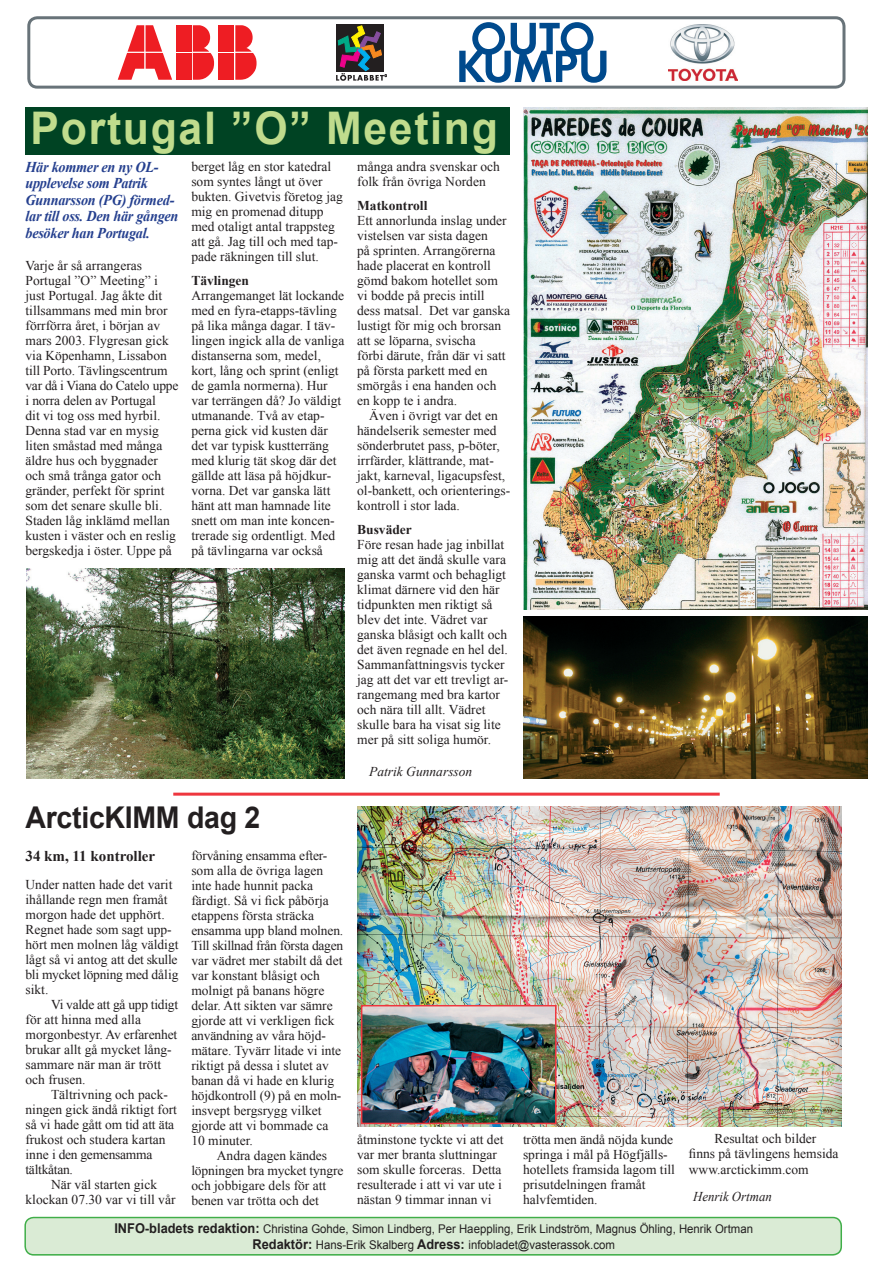
<style>
.page{position:relative;width:893px;height:1263px;background:#fff}
.page>*{position:absolute;margin:0;border:0;box-sizing:border-box;transform-origin:0 0}
.t1{font:700 45px "Arial";letter-spacing:.04em;color:#c0dc8d;scale:.95 1}
.t2{font:700 30px "Arial";letter-spacing:-.01em;color:#231f20;scale:.95 1}
.t3{font:italic 700 15px/16.5px "Times New Roman";letter-spacing:-.02em;color:#25408f;scale:.95 1}
.t4{font:700 15px "Times New Roman";color:#231f20}
.t5{font:13.5px/15px "Times New Roman";color:#231f20}
.t6{font:700 13.5px "Times New Roman";color:#231f20}
.t7{font:italic 13.5px "Times New Roman";color:#231f20}
.t8{font:italic 13.5px "Times New Roman";color:#231f20;scale:.95 1}
.t9{font:12px/16.2px "Arial";color:#231f20;text-align:center;scale:.95 1}
.s1{font-weight:700;font-size:13.5px}
</style>
<div class="page">
<div style="left:26px;top:107px;width:484px;height:48px;background:#004323"></div>
<img style="left:523px;top:107px;width:344px;height:503px">
<hr style="left:173px;top:793px;width:547px;height:3px;background:#ee363e">
<div style="left:27px;top:16px;width:818px;height:73px;border:3px solid #687379;border-radius:9px"></div>
<svg style="left:118px;top:25px;width:54px;height:55px"></svg>
<div style="left:176px;top:25px;width:16px;height:27px;background:#ee1d23"></div>
<div style="left:176px;top:53px;width:16px;height:27px;background:#ee1d23"></div>
<svg style="left:193px;top:25px;width:21px;height:55px"></svg>
<div style="left:218px;top:25px;width:16px;height:27px;background:#ee1d23"></div>
<div style="left:218px;top:53px;width:16px;height:27px;background:#ee1d23"></div>
<svg style="left:235px;top:25px;width:22px;height:55px"></svg>
<svg style="left:459px;top:22px;width:147px;height:61px"></svg>
<img style="left:668px;top:24px;width:69px;height:57px">
<div style="left:27px;top:1218px;width:815px;height:37px;background:#daebd5"></div>
<div style="left:24px;top:1217px;width:818px;height:38px;border:2px solid #40ae49;border-radius:9px"></div>
<div style="left:336px;top:24px;width:48px;height:48px;background:#231f20"></div>
<svg style="left:336px;top:26px;width:51px;height:55px"></svg>
<img style="left:523px;top:617px;width:344px;height:161px">
<img style="left:27px;top:568px;width:317px;height:210px">
<img style="left:357px;top:806px;width:484px;height:321px">
<img style="left:364px;top:1008px;width:189px;height:113px">
<div style="left:361px;top:1005px;width:195px;height:119px;border:2px solid #ee363e"></div>
<h1 class="t1" style="left:31px;top:99px;width:493px">Portugal ”O” Meeting</h1>
<p class="t3" style="left:26px;top:158px;width:163px">Här kommer en ny OL&shy;upplevelse som Patrik<br>Gunnarsson (PG) förmed&shy;lar till oss. Den här gången besöker han Portugal.</p>
<p class="t5" style="left:26px;top:258px;width:155px">Varje år så arrangeras<br>Portugal ”O” Meeting” i just Portugal. Jag åkte dit tillsammans med min bror förrförra året, i början av mars 2003. Flygresan gick via Köpenhamn, Lissabon till Porto. Tävlingscentrum var då i Viana do Catelo uppe i norra delen av Portugal<br>dit vi tog oss med hyrbil.<br>Denna stad var en mysig liten småstad med många äldre hus och byggnader och små trånga gator och gränder, perfekt för sprint som det senare skulle bli.<br>Staden låg inklämd mellan kusten i väster och en reslig bergskedja i öster. Uppe på</p>
<p class="t5" style="left:191px;top:159px;width:153px">berget låg en stor katedral som syntes långt ut över bukten. Givetvis företog jag mig en promenad ditupp med otaligt antal trappsteg att gå. Jag till och med tap&shy;pade räkningen till slut.</p>
<p class="t6" style="left:191px;top:271px;width:59px">Tävlingen</p>
<p class="t5" style="left:191px;top:288px;width:154px">Arrangemanget lät lockande med en fyra-etapps-tävling på lika många dagar. I täv&shy;lingen ingick alla de vanliga distanserna som, medel, kort, lång och sprint (enligt de gamla normerna). Hur var terrängen då? Jo väldigt utmanande. Två av etap&shy;perna gick vid kusten där det var typisk kustterräng med klurig tät skog där det gällde att läsa på höjdkur&shy;vorna. Det var ganska lätt hänt att man hamnade lite snett om man inte koncen&shy;trerade sig ordentligt. Med på tävlingarna var också</p>
<p class="t5" style="left:357px;top:159px;width:144px">många andra svenskar och folk från övriga Norden</p>
<p class="t6" style="left:357px;top:196px;width:72px">Matkontroll</p>
<p class="t5" style="left:357px;top:213px;width:154px">Ett annorlunda inslag under vistelsen var sista dagen<br>på sprinten. Arrangörerna hade placerat en kontroll gömd bakom hotellet som vi bodde på precis intill dess matsal. Det var ganska lustigt för mig och brorsan att se löparna, svischa<br>förbi därute, från där vi satt på första parkett med en smörgås i ena handen och en kopp te i andra.</p>
<p class="t5" style="left:357px;top:408px;width:155px;text-indent:12px">Även i övrigt var det en händelserik semester med sönderbrutet pass, p-böter, irrfärder, klättrande, mat&shy;jakt, karneval, ligacupsfest, ol-bankett, och orienterings&shy;kontroll i stor lada.</p>
<p class="t6" style="left:357px;top:520px;width:56px">Busväder</p>
<p class="t5" style="left:357px;top:537px;width:153px">Före resan hade jag inbillat mig att det ändå skulle vara ganska varmt och behagligt klimat därnere vid den här tidpunkten men riktigt så blev det inte. Vädret var ganska blåsigt och kallt och det även regnade en hel del.<br>Sammanfattningsvis tycker jag att det var ett trevligt ar&shy;rangemang med bra kartor och nära till allt. Vädret skulle bara ha visat sig lite mer på sitt soliga humör.</p>
<p class="t7" style="left:369px;top:762px;width:105px">Patrik Gunnarsson</p>
<h2 class="t2" style="left:26px;top:798px;width:249px">ArcticKIMM dag 2</h2>
<p class="t4" style="left:26px;top:845px;width:131px">34 km, 11 kontroller</p>
<p class="t5" style="left:26px;top:876px;width:155px">Under natten hade det varit ihållande regn men framåt morgon hade det upphört.<br>Regnet hade som sagt upp&shy;hört men molnen låg väldigt lågt så vi antog att det skulle bli mycket löpning med dålig sikt.</p>
<p class="t5" style="left:26px;top:996px;width:154px;text-indent:26px">Vi valde att gå upp tidigt för att hinna med alla morgonbestyr. Av erfarenhet brukar allt gå mycket lång&shy;sammare när man är trött och frusen.</p>
<p class="t5" style="left:26px;top:1086px;width:153px;text-indent:26px">Tältrivning och pack&shy;ningen gick ändå riktigt fort så vi hade gått om tid att äta frukost och studera kartan inne i den gemensamma tältkåtan.</p>
<p class="t5" style="left:26px;top:1176px;width:151px;text-align:center">När väl starten gick klockan 07.30 var vi till vår</p>
<p class="t5" style="left:191px;top:848px;width:153px">förvåning ensamma efter&shy;som alla de övriga lagen inte hade hunnit packa färdigt. Så vi fick påbörja etappens första sträcka ensamma upp bland molnen.<br>Till skillnad från första dagen var vädret mer stabilt då det var konstant blåsigt och molnigt på banans högre delar. Att sikten var sämre gjorde att vi verkligen fick användning av våra höjd&shy;mätare. Tyvärr litade vi inte riktigt på dessa i slutet av banan då vi hade en klurig höjdkontroll (9) på en moln&shy;insvept bergsrygg vilket gjorde att vi bommade ca<br>10 minuter.</p>
<p class="t5" style="left:191px;top:1148px;width:154px;text-indent:26px">Andra dagen kändes löpningen bra mycket tyngre och jobbigare dels för att benen var trötta och det</p>
<p class="t5" style="left:357px;top:1132px;width:148px">åtminstone tyckte vi att det var mer branta sluttningar som skulle forceras. Detta resulterade i att vi var ute i nästan 9 timmar innan vi</p>
<p class="t5" style="left:523px;top:1132px;width:153px">trötta men ändå nöjda kunde springa i mål på Högfjälls&shy;hotellets framsida lagom till prisutdelningen framåt halvfemtiden.</p>
<p class="t5" style="left:689px;top:1130px;width:151px;text-align:center">Resultat och bilder<br>finns på tävlingens hemsida</p>
<p class="t5" style="left:689px;top:1162px;width:121px">www.arctickimm.com</p>
<p class="t8" style="left:693px;top:1187px;width:84px">Henrik Ortman</p>
<p class="t9" style="left:114px;top:1220px;width:674px"><span class="s1">INFO-bladets redaktion:</span> Christina Gohde, Simon Lindberg, Per Haeppling, Erik Lindström, Magnus Öhling, Henrik Ortman<br><span class="s1">Redaktör:</span> Hans-Erik Skalberg <span class="s1">Adress:</span> infobladet@vasterassok.com</p>
</div>
